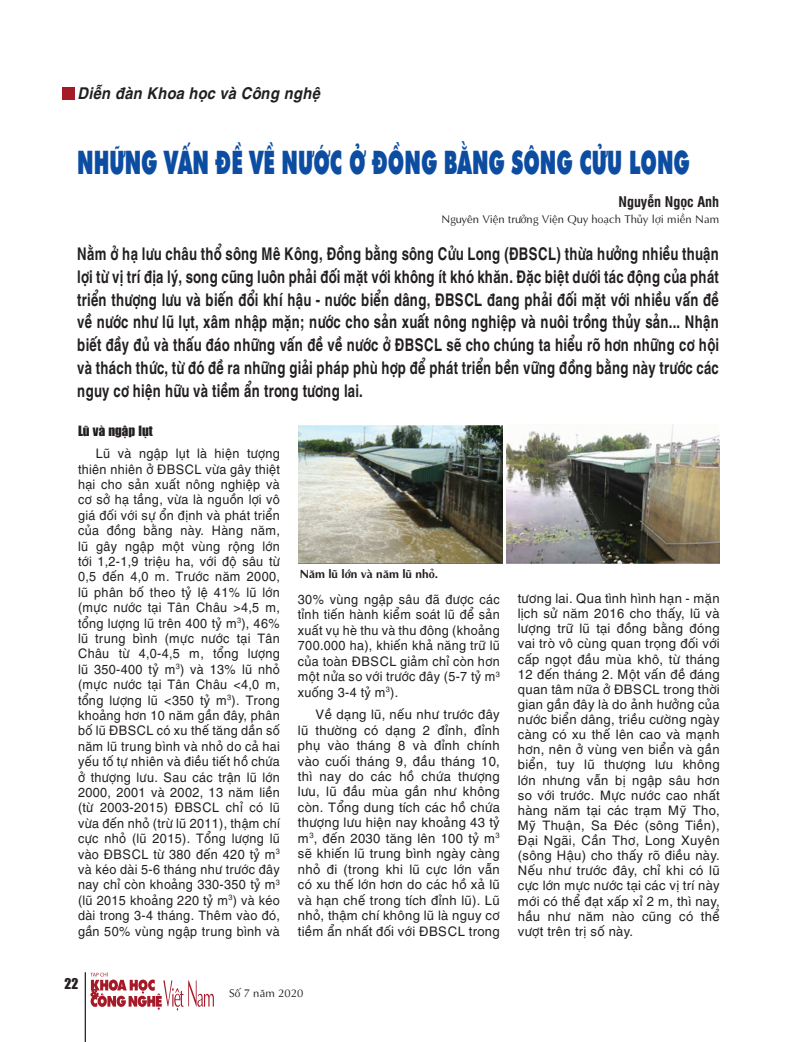
<style>
.page{position:relative;width:798px;height:1042px;background:#fff}
.page>*{position:absolute;margin:0;border:0;box-sizing:border-box;transform-origin:0 0}
.t1{font:32.5px "UTM Futura Extra";color:#0d4da1;scale:.6 1}
.t2{font:700 17.5px/22.8px "UTM Helve";color:#231f20;text-align:justify;scale:.75 1}
.t3{font:italic 700 16.25px "UTM Helve";color:#231f20;scale:.9 1}
.t4{font:700 14.38px "UTM Swiss Condensed";color:#231f20}
.t5{font:13.75px "UTM Impact";color:#231f20}
.t6{font:13.12px/15.4px "UTM Helve";color:#231f20;text-align:justify;scale:.96 1}
.t7{font:13.12px/15.1px "UTM Helve";color:#231f20;text-align:justify}
.t8{font:13.12px "UTM Impact";color:#231f20}
.t9{font:700 11.88px "UTM Aptima";color:#231f20}
.t10{font:11.25px "UTM Aptima";color:#231f20}
</style>
<div class="page">
<hr style="left:85px;top:972px;width:1px;height:70px;background:#231f20">
<svg style="left:90px;top:972px;width:124px;height:38px"></svg>
<div style="left:62px;top:88px;width:12px;height:12px;background:#a61a28"></div>
<img style="left:299px;top:425px;width:203px;height:138px">
<img style="left:506px;top:425px;width:213px;height:138px">
<p class="t3" style="left:78px;top:80px;width:271px">Diễn đàn Khoa học và Công nghệ</p>
<h1 class="t1" style="left:77px;top:140px;width:1022px">NHỮNG VẤN ĐỀ VỀ NƯỚC Ở ĐỒNG BẰNG SÔNG CỬU LONG</h1>
<p class="t4" style="left:618px;top:190px;width:102px">Nguyễn Ngọc Anh</p>
<p class="t10" style="left:441px;top:211px;width:279px">N guyên Viện trưởng Viện Quy hoạch Thủy lợi miền N am</p>
<p class="t2" style="left:77px;top:240px;width:857px">Nằm ở hạ lưu châu thổ sông Mê Kông, Đồng bằng sông Cửu Long (ĐBSCL) thừa hưởng nhiều thuận lợi từ vị trí địa lý, song cũng luôn phải đối mặt với không ít khó khăn. Đặc biệt dưới tác động của phát triển thượng lưu và biến đổi khí hậu - nước biển dâng, ĐBSCL đang phải đối mặt với nhiều vấn đề về nước như lũ lụt, xâm nhập mặn; nước cho sản xuất nông nghiệp và nuôi trồng thủy sản... Nhận biết đầy đủ và thấu đáo những vấn đề về nước ở ĐBSCL sẽ cho chúng ta hiểu rõ hơn những cơ hội và thách thức, từ đó đề ra những giải pháp phù hợp để phát triển bền vững đồng bằng này trước các nguy cơ hiện hữu và tiềm ẩn trong tương lai.</p>
<p class="t8" style="left:78px;top:421px;width:76px">Lũ và ngập lụt</p>
<p class="t6" style="left:78px;top:444px;width:212px;text-indent:18px">Lũ và ngập lụt là hiện tượng thiên nhiên ở ĐBSCL vừa gây thiệt hại cho sản xuất nông nghiệp và cơ sở hạ tầng, vừa là nguồn lợi vô giá đối với sự ổn định và phát triển của đồng bằng này. Hàng năm, lũ gây ngập một vùng rộng lớn tới 1,2-1,9 triệu ha, với độ sâu từ 0,5 đến 4,0 m. Trước năm 2000, lũ phân bố theo tỷ lệ 41% lũ lớn (mực nước tại Tân Châu &gt;4,5 m, tổng lượng lũ trên 400 tỷ m<sup>3</sup>), 46% lũ trung bình (mực nước tại Tân Châu từ 4,0-4,5 m, tổng lượng lũ 350-400 tỷ m<sup>3</sup>) và 13% lũ nhỏ (mực nước tại Tân Châu &lt;4,0 m, tổng lượng lũ &lt;350 tỷ m<sup>3</sup>). Trong khoảng hơn 10 năm gần đây, phân bố lũ ĐBSCL có xu thế tăng dần số năm lũ trung bình và nhỏ do cả hai yếu tố tự nhiên và điều tiết hồ chứa ở thượng lưu. Sau các trận lũ lớn 2000, 2001 và 2002, 13 năm liền (từ 2003-2015) ĐBSCL chỉ có lũ vừa đến nhỏ (trừ lũ 2011), thậm chí cực nhỏ (lũ 2015). Tổng lượng lũ vào ĐBSCL từ 380 đến 420 tỷ m<sup>3 </sup>và kéo dài 5-6 tháng như trước đây nay chỉ còn khoảng 330-350 tỷ m<sup>3 </sup>(lũ 2015 khoảng 220 tỷ m<sup>3</sup>) và kéo dài trong 3-4 tháng. Thêm vào đó, gần 50% vùng ngập trung bình và</p>
<p class="t9" style="left:299px;top:565px;width:140px">Năm lũ lớn và năm lũ nhỏ.</p>
<p class="t6" style="left:298px;top:590px;width:212px">30% vùng ngập sâu đã được các tỉnh tiến hành kiểm soát lũ để sản xuất vụ hè thu và thu đông (khoảng 700.000 ha), khiến khả năng trữ lũ của toàn ĐBSCL giảm chỉ còn hơn một nửa so với trước đây (5-7 tỷ m<sup>3 </sup>xuống 3-4 tỷ m<sup>3</sup>).</p>
<p class="t7" style="left:298px;top:705px;width:204px;line-height:15.5px;text-indent:18px">Về dạng lũ, nếu như trước đây lũ thường có dạng 2 đỉnh, đỉnh phụ vào tháng 8 và đỉnh chính vào cuối tháng 9, đầu tháng 10, thì nay do các hồ chứa thượng lưu, lũ đầu mùa gần như không còn. Tổng dung tích các hồ chứa thượng lưu hiện nay khoảng 43 tỷ m<sup>3</sup>, đến 2030 tăng lên 100 tỷ m<sup>3 </sup>sẽ khiến lũ trung bình ngày càng nhỏ đi (trong khi lũ cực lớn vẫn có xu thế lớn hơn do các hồ xả lũ và hạn chế trong tích đỉnh lũ). Lũ nhỏ, thậm chí không lũ là nguy cơ tiềm ẩn nhất đối với ĐBSCL trong</p>
<p class="t5" style="left:65px;top:973px;width:15px">22</p>
<p class="t10" style="left:229px;top:985px;width:76px">Số 7 năm 2020</p>
<p class="t7" style="left:517px;top:589px;width:204px">tương lai. Qua tình hình hạn - mặn lịch sử năm 2016 cho thấy, lũ và lượng trữ lũ tại đồng bằng đóng vai trò vô cùng quan trọng đối với cấp ngọt đầu mùa khô, từ tháng 12 đến tháng 2. Một vấn đề đáng quan tâm nữa ở ĐBSCL trong thời gian gần đây là do ảnh hưởng của nước biển dâng, triều cường ngày càng có xu thế lên cao và mạnh hơn, nên ở vùng ven biển và gần biển, tuy lũ thượng lưu không lớn nhưng vẫn bị ngập sâu hơn so với trước. Mực nước cao nhất hàng năm tại các trạm Mỹ Tho, Mỹ Thuận, Sa Đéc (sông Tiền), Đại Ngãi, Cần Thơ, Long Xuyên (sông Hậu) cho thấy rõ điều này.<br>Nếu như trước đây, chỉ khi có lũ cực lớn mực nước tại các vị trí này mới có thể đạt xấp xỉ 2 m, thì nay, hầu như năm nào cũng có thể vượt trên trị số này.</p>
</div>
